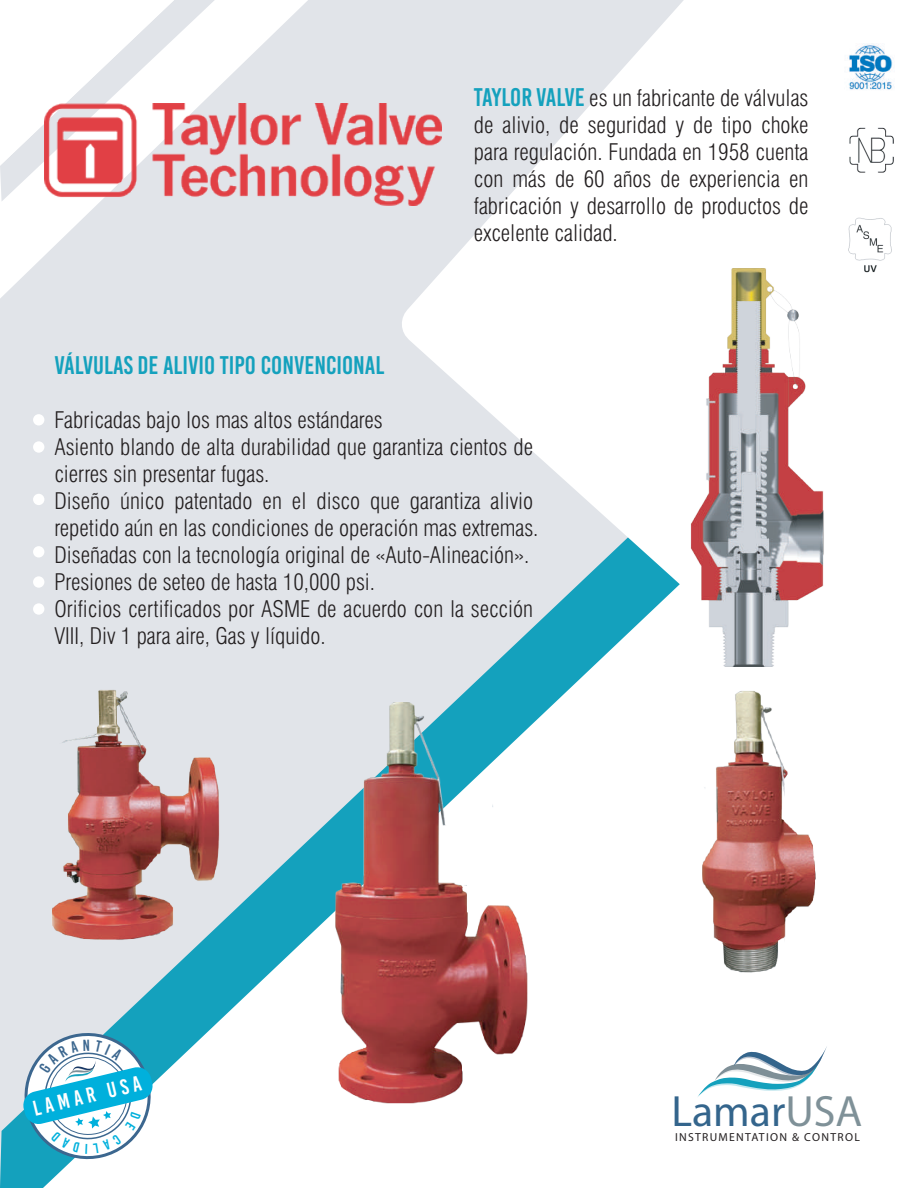
<style>
.page{position:relative;width:918px;height:1188px;background:#fff}
.page>*{position:absolute;margin:0;border:0;box-sizing:border-box;transform-origin:0 0}
.t1{font:43.95px "Myriad Pro";color:#34658c}
.t2{font:25.5px "Bebas Kai";color:#14a1bd}
.t3{font:300 condensed 22.5px/27px "Swiss 721 BT";color:#231f20;text-align:justify}
.t4{font:21.45px "Bebas Kai";color:#fff}
.t5{font:11.7px "Myriad Pro";letter-spacing:.11em;color:#231f20}
.s1{font-family:"Bebas Kai";font-weight:400;font-stretch:normal;font-size:25.5px;color:#14a1bd}
.s2{color:#7f9198}
</style>
<div class="page">
<div style="left:0;top:0;width:364px;height:527px;background:#e1e4e9"></div>
<svg style="left:0;top:527px;width:364px;height:661px;fill:#e1e4e9"></svg>
<svg style="left:364px;top:0;width:320px;height:716px"></svg>
<svg style="left:0;top:0;width:215px;height:202px"></svg>
<img style="left:847px;top:43px;width:46px;height:47px">
<img style="left:848px;top:217px;width:44px;height:56px">
<img style="left:849px;top:127px;width:45px;height:46px">
<svg style="left:698px;top:1046px;width:129px;height:51px"></svg>
<img style="left:44px;top:104px;width:397px;height:101px">
<img style="left:691px;top:268px;width:133px;height:399px">
<img style="left:702px;top:691px;width:114px;height:282px">
<img style="left:309px;top:697px;width:232px;height:408px">
<img style="left:39px;top:670px;width:183px;height:282px">
<div style="left:33px;top:414px;width:11px;height:12px;background:#fff;border-radius:50%"></div>
<div style="left:33px;top:441px;width:11px;height:12px;background:#fff;border-radius:50%"></div>
<div style="left:33px;top:494px;width:11px;height:11px;background:#fff;border-radius:50%"></div>
<div style="left:33px;top:546px;width:11px;height:12px;background:#fff;border-radius:50%"></div>
<div style="left:33px;top:576px;width:11px;height:12px;background:#fff;border-radius:50%"></div>
<div style="left:33px;top:603px;width:11px;height:12px;background:#fff;border-radius:50%"></div>
<svg style="left:16px;top:1025px;width:139px;height:142px"></svg>
<p class="t3" style="left:474px;top:84px;width:336px"><span class="s1">TAYLOR VALVE</span> es un fabricante de válvulas de alivio, de seguridad y de tipo choke para regulación. Fundada en 1958 cuenta con más de 60 años de experiencia en fabricación y desarrollo de productos de excelente calidad.</p>
<p class="t2" style="left:54px;top:351px;width:332px">VÁLVULAS DE ALIVIO TIPO CONVENCIONAL</p>
<p class="t3" style="left:54px;top:406px;width:486px;text-align:left">Fabricadas bajo los mas altos estándares<br>Asiento blando de alta durabilidad que garantiza cientos de cierres sin presentar fugas.<br>Diseño único patentado en el disco que garantiza alivio repetido aún en las condiciones de operación mas extremas.<br>Diseñadas con la tecnología original de «Auto-Alineación».<br>Presiones de seteo de hasta 10,000 psi.<br>Orificios certificados por ASME de acuerdo con la sección VIII, Div 1 para aire, Gas y líquido.</p>
<p class="t4" style="left:31px;top:1098px;width:112px;rotate:-14deg">LAMAR USA</p>
<h1 class="t1" style="left:671px;top:1084px;width:193px">Lamar<span class="s2">USA</span></h1>
<p class="t5" style="left:675px;top:1130px;width:186px">INSTRUMENTATION &amp; CONTROL</p>
</div>
